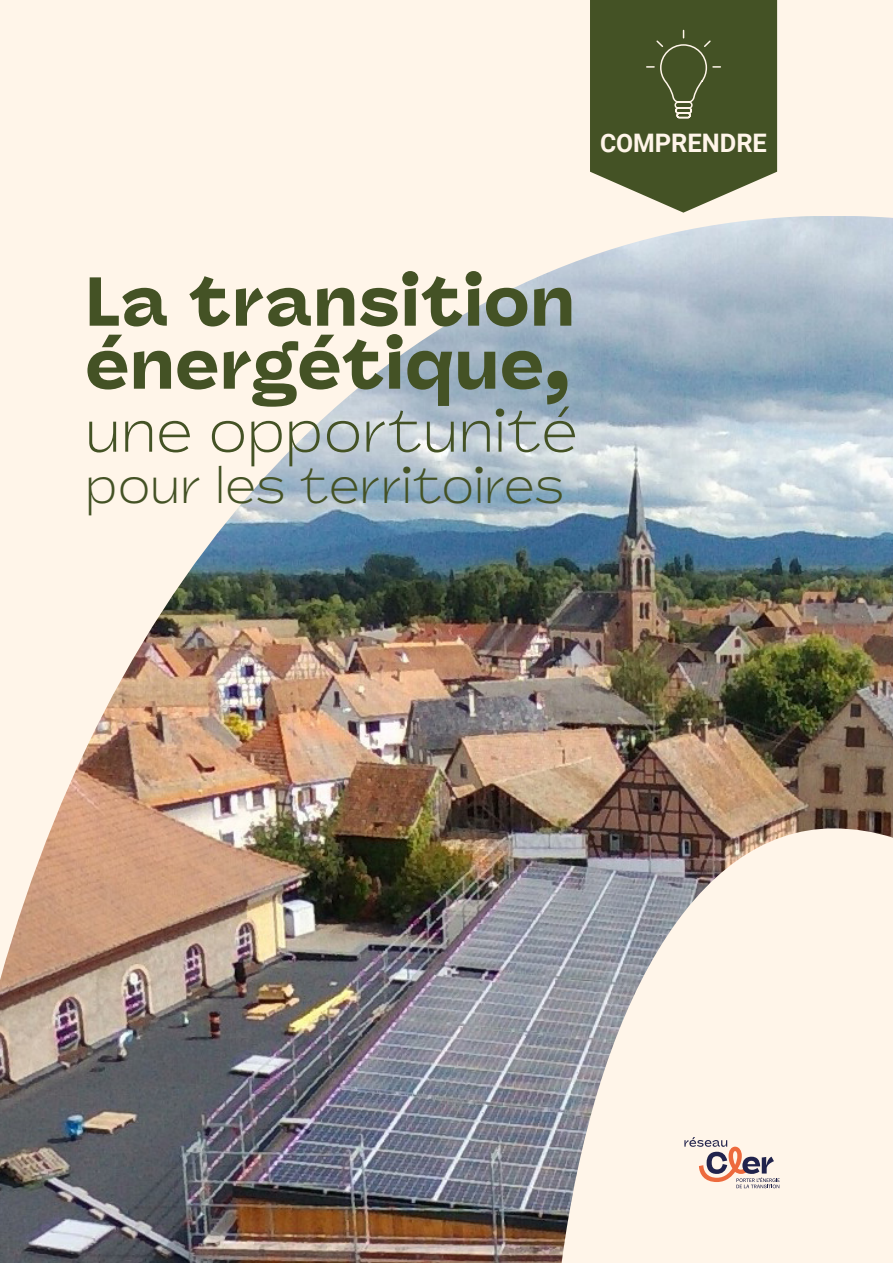
<style>
.page{position:relative;width:893px;height:1263px;background:#fff5e9}
.page>*{position:absolute;margin:0;border:0;box-sizing:border-box;transform-origin:0 0}
.t1{font:900 69px/63px "Panel Sans";color:#445225}
.t2{font:300 58.65px "Panel Sans";color:#445225}
.t3{font:300 49.5px "Panel Sans";color:#445225}
.t4{font:700 25.5px "Roboto";color:#fff5e9}
</style>
<div class="page">
<img style="left:0;top:216px;width:893px;height:1047px">
<svg style="left:590px;top:0;width:187px;height:213px;background:#58633a"></svg>
<svg style="left:684px;top:1137px;width:96px;height:51px"></svg>
<p class="t4" style="left:600px;top:125px;width:168px">COMPRENDRE</p>
<p class="t1" style="left:85px;top:270px;width:492px">La transition énergétique,</p>
<p class="t2" style="left:85px;top:396px;width:494px">une opportunité</p>
<p class="t3" style="left:85px;top:456px;width:481px">pour les territoires</p>
</div>
